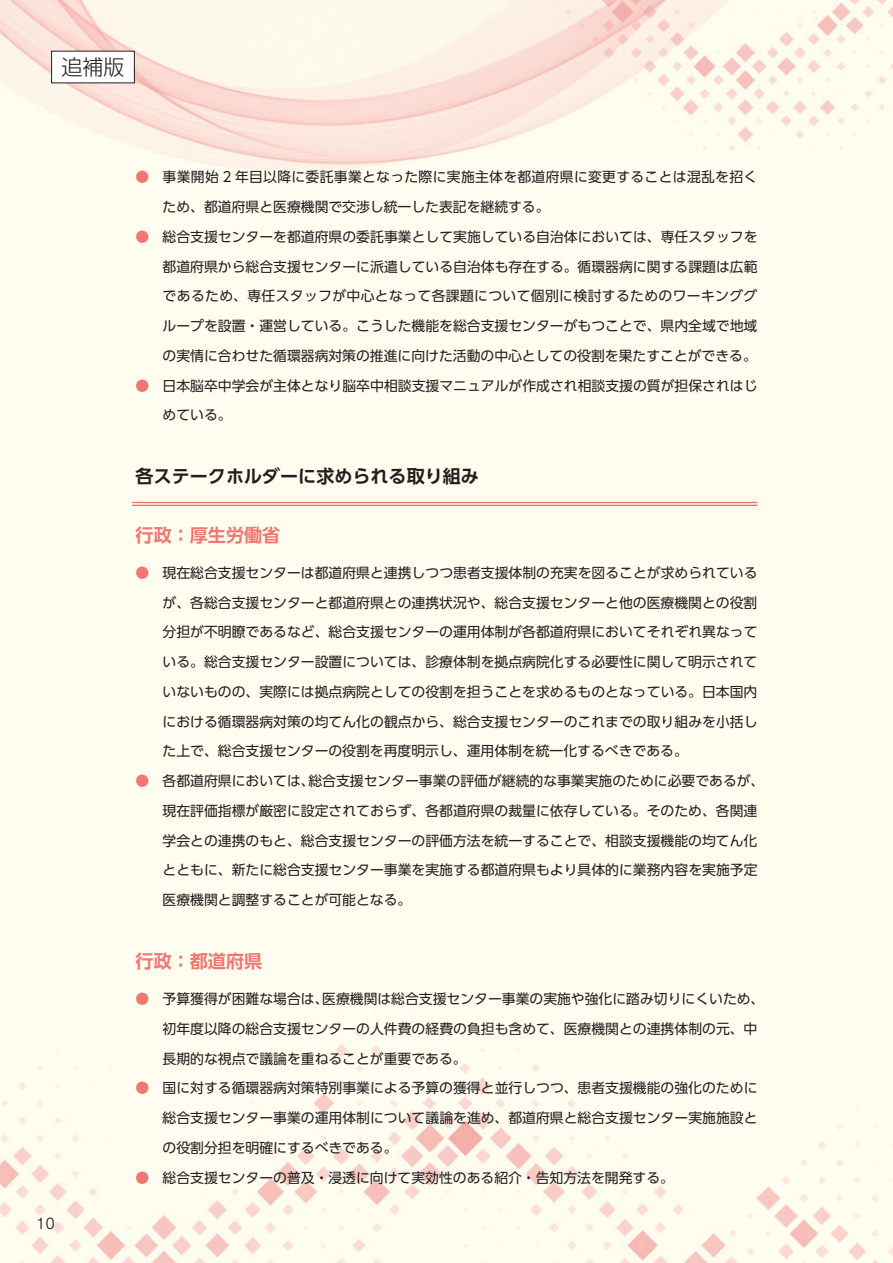
<style>
.page{position:relative;width:893px;height:1263px;background:#fff}
.page>*{position:absolute;margin:0;border:0;box-sizing:border-box;transform-origin:0 0}
.t1{font:300 21px "UD Shin Go Pro";color:#231f20}
.t2{font:700 18px "UD Shin Go Pro De";color:#231f20}
.t3{font:700 18px "UD Shin Go Pro De";color:#f27672}
.t4{font:300 16.95px "Nimbus San";color:#231f20}
.t5{font:13.8px/29.7px "UD Shin Go Pro";color:#231f20;text-align:justify}
.t6{font:13.8px/29.7px "UD Shin Go Pro";letter-spacing:.02em;color:#231f20}
.s1{color:#f27672}
</style>
<div class="page">
<img style="left:0;top:0;width:893px;height:1263px">
<div style="left:52px;top:51px;width:82px;height:32px;background:#fff"></div>
<hr style="left:132px;top:502px;width:625px;height:1px;background:#f27672">
<hr style="left:132px;top:505px;width:625px;height:1px;background:#f27672">
<h1 class="t1" style="left:61px;top:50px;width:65px">追補版</h1>
<p class="t4" style="left:36px;top:1215px;width:21px">10</p>
<p class="t6" style="left:163px;top:162px;width:596px;text-indent:-27px"><span class="s1">●</span> 事業開始 2 年目以降に委託事業となった際に実施主体を都道府県に変更することは混乱を招くため、都道府県と医療機関で交渉し統一した表記を継続する。</p>
<p class="t5" style="left:163px;top:221px;width:596px;text-indent:-27px"><span class="s1">●</span> 総合支援センターを都道府県の委託事業として実施している自治体においては、専任スタッフを都道府県から総合支援センターに派遣している自治体も存在する。循環器病に関する課題は広範であるため、専任スタッフが中心となって各課題について個別に検討するためのワーキンググループを設置・運営している。こうした機能を総合支援センターがもつことで、県内全域で地域の実情に合わせた循環器病対策の推進に向けた活動の中心としての役割を果たすことができる。</p>
<p class="t5" style="left:163px;top:370px;width:596px;text-indent:-27px"><span class="s1">●</span> 日本脳卒中学会が主体となり脳卒中相談支援マニュアルが作成され相談支援の質が担保されはじめている。</p>
<h2 class="t2" style="left:136px;top:461px;width:345px">各ステークホルダーに求められる取り組み</h2>
<h2 class="t3" style="left:136px;top:521px;width:146px">行政：厚生労働省</h2>
<p class="t5" style="left:163px;top:557px;width:596px;text-indent:-27px"><span class="s1">●</span> 現在総合支援センターは都道府県と連携しつつ患者支援体制の充実を図ることが求められているが、各総合支援センターと都道府県との連携状況や、総合支援センターと他の医療機関との役割分担が不明瞭であるなど、総合支援センターの運用体制が各都道府県においてそれぞれ異なっている。総合支援センター設置については、診療体制を拠点病院化する必要性に関して明示されていないものの、実際には拠点病院としての役割を担うことを求めるものとなっている。日本国内における循環器病対策の均てん化の観点から、総合支援センターのこれまでの取り組みを小括した上で、総合支援センターの役割を再度明示し、運用体制を統一化するべきである。</p>
<p class="t5" style="left:163px;top:766px;width:603px;text-align:left;text-indent:-27px"><span class="s1">●</span> 各都道府県においては、総合支援センター事業の評価が継続的な事業実施のために必要であるが、現在評価指標が厳密に設定されておらず、各都道府県の裁量に依存している。そのため、各関連学会との連携のもと、総合支援センターの評価方法を統一することで、相談支援機能の均てん化とともに、新たに総合支援センター事業を実施する都道府県もより具体的に業務内容を実施予定医療機関と調整することが可能となる。</p>
<h2 class="t3" style="left:136px;top:947px;width:128px">行政：都道府県</h2>
<p class="t5" style="left:163px;top:983px;width:603px;text-align:left;text-indent:-27px"><span class="s1">●</span> 予算獲得が困難な場合は、医療機関は総合支援センター事業の実施や強化に踏み切りにくいため、初年度以降の総合支援センターの人件費の経費の負担も含めて、医療機関との連携体制の元、中長期的な視点で議論を重ねることが重要である。</p>
<p class="t5" style="left:163px;top:1073px;width:596px;text-indent:-27px"><span class="s1">●</span> 国に対する循環器病対策特別事業による予算の獲得と並行しつつ、患者支援機能の強化のために総合支援センター事業の運用体制について議論を進め、都道府県と総合支援センター実施施設との役割分担を明確にするべきである。</p>
<p class="t5" style="left:136px;top:1162px;width:540px"><span class="s1">●</span> 総合支援センターの普及・浸透に向けて実効性のある紹介・告知方法を開発する。</p>
</div>
